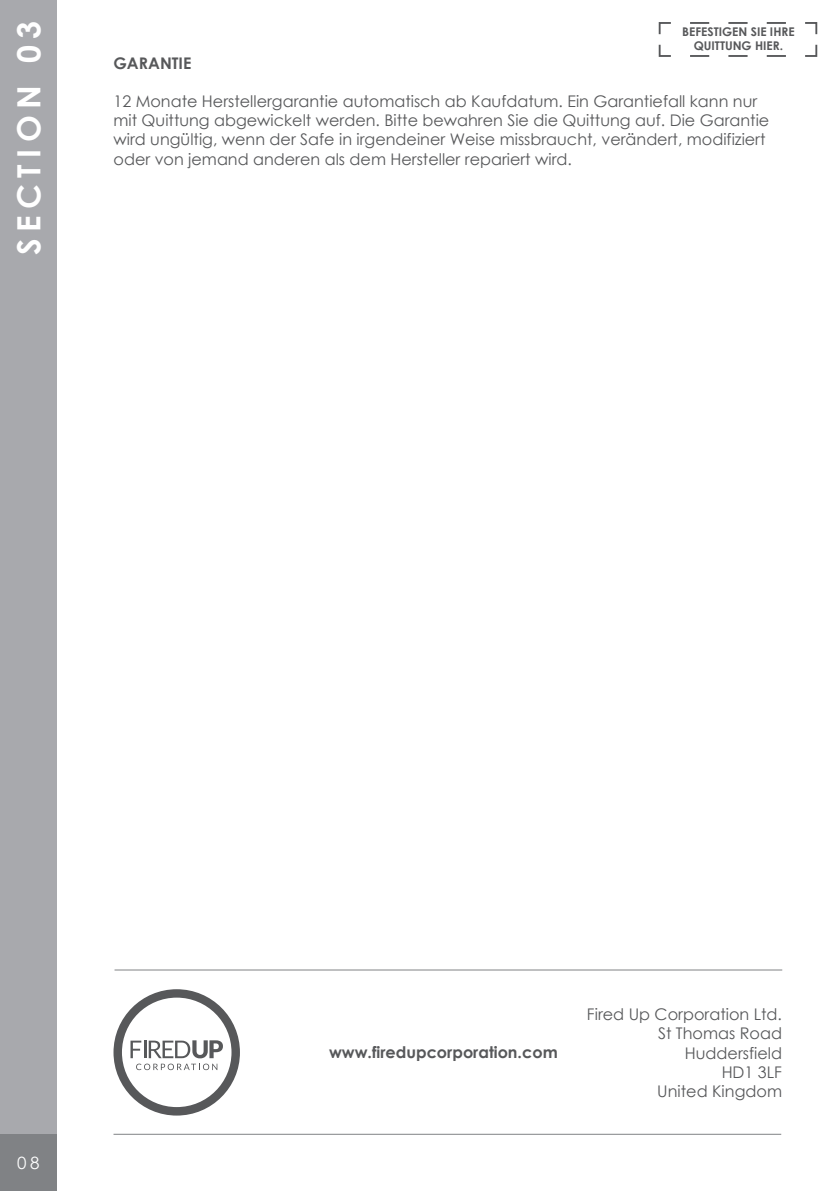
<style>
.page{position:relative;width:840px;height:1191px;background:#fff}
.page>*{position:absolute;margin:0;border:0;box-sizing:border-box;transform-origin:0 0}
.t1{font:700 32px "Century Gothic";letter-spacing:.2em;color:#fff}
.t2{font:17px "Century Gothic";color:#fff}
.t3{font:16px/19.2px "Century Gothic";color:#57585a;text-align:right}
.t4{font:700 16px "Century Gothic";color:#57585a}
.t5{font:700 12px/14.4px "Century Gothic";color:#57585a;text-align:center}
</style>
<div class="page">
<div style="left:0;top:0;width:57px;height:1191px;background:#a8a9ad"></div>
<div style="left:0;top:1134px;width:57px;height:57px;background:#808285"></div>
<hr style="left:114px;top:969px;width:667px;height:1px;background:#808285">
<hr style="left:113px;top:1134px;width:667px;height:1px;background:#808285">
<div style="left:113px;top:989px;width:127px;height:126px;background:#57585a;border-radius:50%"></div>
<div style="left:122px;top:997px;width:109px;height:110px;background:#fff;border-radius:50%"></div>
<svg style="left:130px;top:1040px;width:93px;height:30px"></svg>
<svg style="left:805px;top:44px;width:12px;height:13px"></svg>
<svg style="left:690px;top:55px;width:95px;height:2px"></svg>
<svg style="left:658px;top:44px;width:13px;height:13px"></svg>
<svg style="left:658px;top:22px;width:13px;height:13px"></svg>
<svg style="left:690px;top:22px;width:96px;height:2px"></svg>
<svg style="left:805px;top:22px;width:12px;height:13px"></svg>
<h1 class="t1" style="left:5px;top:255px;width:235px;rotate:-90deg">SECTION 03</h1>
<p class="t5" style="left:682px;top:24px;width:114px">BEFESTIGEN SIE IHRE<br>QUITTUNG HIER.</p>
<p class="t4" style="left:113px;top:51px;width:79px">GARANTIE</p>
<p class="t3" style="left:113px;top:91px;width:657px;text-align:left">12 Monate Herstellergarantie automatisch ab Kaufdatum. Ein Garantiefall kann nur mit Quittung abgewickelt werden. Bitte bewahren Sie die Quittung auf. Die Garantie wird ungültig, wenn der Safe in irgendeiner Weise missbraucht, verändert, modifiziert oder von jemand anderen als dem Hersteller repariert wird.</p>
<p class="t2" style="left:17px;top:1151px;width:24px">08</p>
<p class="t4" style="left:329px;top:1040px;width:230px">www.firedupcorporation.com</p>
<p class="t3" style="left:586px;top:1004px;width:196px">Fired Up Corporation Ltd.<br>St Thomas Road<br>Huddersfield<br>HD1 3LF<br>United Kingdom</p>
</div>
